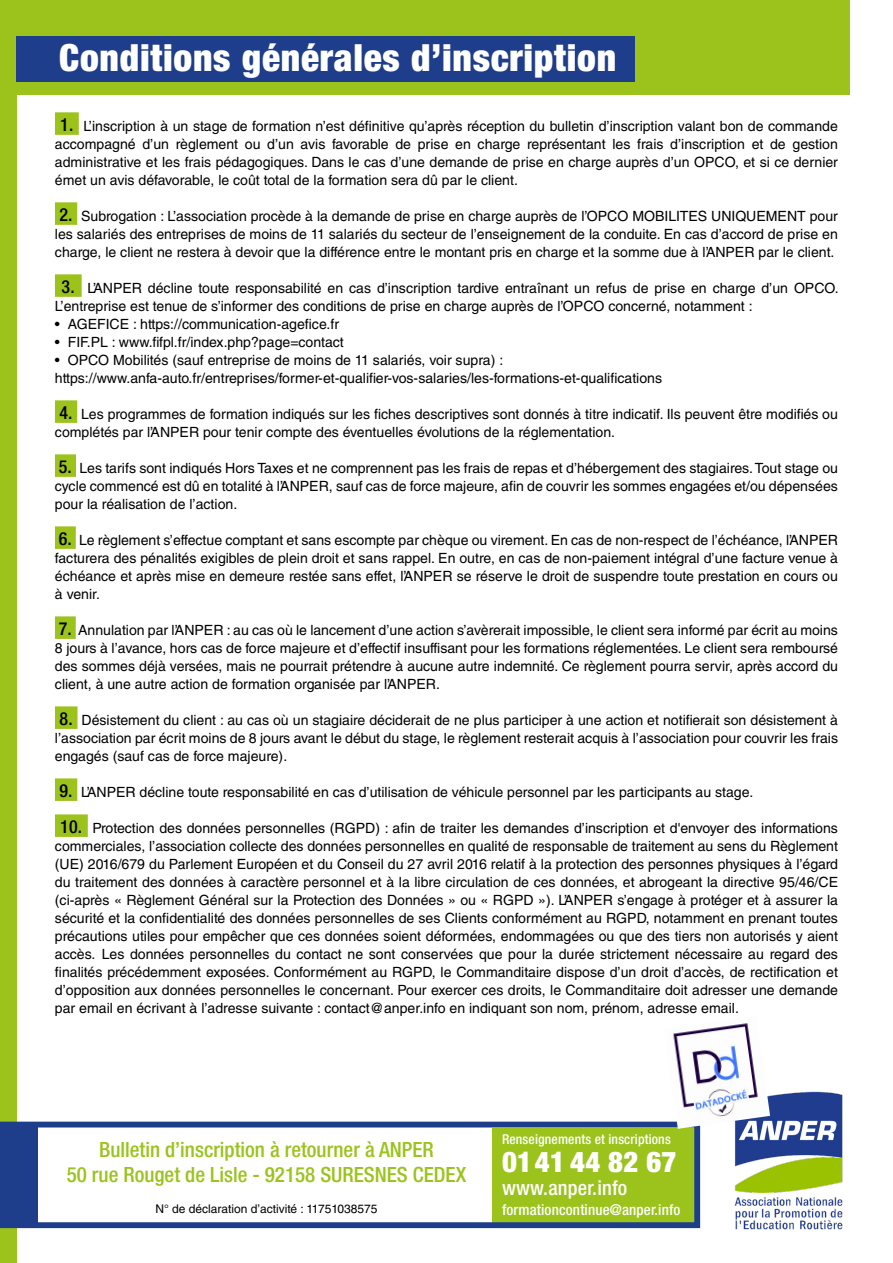
<style>
.page{position:relative;width:893px;height:1263px;background:#fff}
.page>*{position:absolute;margin:0;border:0;box-sizing:border-box;transform-origin:0 0}
.t1{font:900 condensed 37.5px "Helvetica Neue";letter-spacing:.02em;color:#fff}
.t2{font:900 condensed 28.65px "Helvetica Neue";letter-spacing:.01em;color:#fff}
.t3{font:500 condensed 21px/25.2px "Helvetica Neue";color:#9bc31c;text-align:center}
.t4{font:500 condensed 20.4px "Helvetica Neue";letter-spacing:.01em;color:#fff}
.t5{font:500 condensed 15px "Helvetica Neue";letter-spacing:.01em;color:#fff}
.t6{font:14.1px/18px "Helvetica LT Std";color:#000;text-align:justify}
.t7{font:500 condensed 13.65px "Helvetica Neue";letter-spacing:.01em;color:#fff}
.t8{font:12px "Helvetica LT Std";color:#000}
.s1{font-family:"Helvetica Neue";font-weight:500;font-stretch:condensed;font-size:18px}
</style>
<div class="page">
<div style="left:0;top:0;width:849px;height:94px;background:#9bc31c"></div>
<div style="left:0;top:0;width:16px;height:1263px;background:#9bc31c"></div>
<div style="left:55px;top:112px;width:24px;height:23px;background:#9bc31c"></div>
<div style="left:55px;top:202px;width:22px;height:23px;background:#9bc31c"></div>
<div style="left:55px;top:274px;width:27px;height:23px;background:#9bc31c"></div>
<div style="left:55px;top:400px;width:22px;height:23px;background:#9bc31c"></div>
<div style="left:55px;top:454px;width:21px;height:23px;background:#9bc31c"></div>
<div style="left:55px;top:526px;width:21px;height:23px;background:#9bc31c"></div>
<div style="left:55px;top:616px;width:21px;height:23px;background:#9bc31c"></div>
<div style="left:55px;top:706px;width:22px;height:23px;background:#9bc31c"></div>
<div style="left:55px;top:778px;width:22px;height:23px;background:#9bc31c"></div>
<div style="left:55px;top:814px;width:33px;height:23px;background:#9bc31c"></div>
<img style="left:734px;top:1091px;width:109px;height:139px">
<div style="left:16px;top:37px;width:619px;height:45px;background:#1e3e8c"></div>
<div style="left:492px;top:1128px;width:203px;height:98px;background:#9bc31c"></div>
<div style="left:0;top:1121px;width:700px;height:107px;border:6px solid #1e3e8c"></div>
<div style="left:0;top:1123px;width:38px;height:105px;background:#1e3e8c"></div>
<img style="left:664px;top:1023px;width:106px;height:106px">
<h1 class="t1" style="left:59px;top:35px;width:558px">Conditions générales d’inscription</h1>
<p class="t6" style="left:55px;top:117px;width:784px;text-indent:5px"><span class="s1">1.</span> L’inscription à un stage de formation n’est définitive qu’après réception du bulletin d’inscription valant bon de commande accompagné d’un règlement ou d’un avis favorable de prise en charge représentant les frais d’inscription et de gestion administrative et les frais pédagogiques. Dans le cas d’une demande de prise en charge auprès d’un OPCO, et si ce dernier émet un avis défavorable, le coût total de la formation sera dû par le client.</p>
<p class="t6" style="left:55px;top:207px;width:784px;text-align:center"><span class="s1">2.</span> Subrogation : L’association procède à la demande de prise en charge auprès de l’OPCO MOBILITES UNIQUEMENT pour les salariés des entreprises de moins de 11 salariés du secteur de l’enseignement de la conduite. En cas d’accord de prise en charge, le client ne restera à devoir que la différence entre le montant pris en charge et la somme due à l’ANPER par le client.</p>
<p class="t6" style="left:55px;top:279px;width:785px;text-indent:7px"><span class="s1">3.</span> L’ANPER décline toute responsabilité en cas d’inscription tardive entraînant un refus de prise en charge d’un OPCO.<br>L’entreprise est tenue de s’informer des conditions de prise en charge auprès de l’OPCO concerné, notamment :</p>
<p class="t6" style="left:55px;top:315px;width:286px">• AGEFICE : https://communication-agefice.fr</p>
<p class="t6" style="left:55px;top:333px;width:290px">• FIF.PL : www.fifpl.fr/index.php?page=contact</p>
<p class="t6" style="left:55px;top:351px;width:609px">• OPCO Mobilités (sauf entreprise de moins de 11 salariés, voir supra) : https://www.anfa-auto.fr/entreprises/former-et-qualifier-vos-salaries/les-formations-et-qualifications</p>
<p class="t6" style="left:55px;top:405px;width:784px;text-indent:4px"><span class="s1">4.</span> Les programmes de formation indiqués sur les fiches descriptives sont donnés à titre indicatif. Ils peuvent être modifiés ou complétés par l’ANPER pour tenir compte des éventuelles évolutions de la réglementation.</p>
<p class="t6" style="left:55px;top:459px;width:785px"><span class="s1">5.</span> Les tarifs sont indiqués Hors Taxes et ne comprennent pas les frais de repas et d’hébergement des stagiaires. Tout stage ou cycle commencé est dû en totalité à l’ANPER, sauf cas de force majeure, afin de couvrir les sommes engagées et/ou dépensées pour la réalisation de l’action.</p>
<p class="t6" style="left:55px;top:531px;width:785px"><span class="s1">6.</span> Le règlement s’effectue comptant et sans escompte par chèque ou virement. En cas de non-respect de l’échéance, l’ANPER facturera des pénalités exigibles de plein droit et sans rappel. En outre, en cas de non-paiement intégral d’une facture venue à échéance et après mise en demeure restée sans effet, l’ANPER se réserve le droit de suspendre toute prestation en cours ou à venir.</p>
<p class="t6" style="left:55px;top:621px;width:785px"><span class="s1">7.</span> Annulation par l’ANPER : au cas où le lancement d’une action s’avèrerait impossible, le client sera informé par écrit au moins 8 jours à l’avance, hors cas de force majeure et d’effectif insuffisant pour les formations réglementées. Le client sera remboursé des sommes déjà versées, mais ne pourrait prétendre à aucune autre indemnité. Ce règlement pourra servir, après accord du client, à une autre action de formation organisée par l’ANPER.</p>
<p class="t6" style="left:55px;top:711px;width:785px;text-indent:5px"><span class="s1">8.</span> Désistement du client : au cas où un stagiaire déciderait de ne plus participer à une action et notifierait son désistement à l’association par écrit moins de 8 jours avant le début du stage, le règlement resterait acquis à l’association pour couvrir les frais engagés (sauf cas de force majeure).</p>
<p class="t6" style="left:59px;top:783px;width:695px"><span class="s1">9.</span> L’ANPER décline toute responsabilité en cas d’utilisation de véhicule personnel par les participants au stage.</p>
<p class="t6" style="left:55px;top:819px;width:785px;text-indent:5px"><span class="s1">10.</span> Protection des données personnelles (RGPD) : afin de traiter les demandes d’inscription et d'envoyer des informations commerciales, l’association collecte des données personnelles en qualité de responsable de traitement au sens du Règlement (UE) 2016/679 du Parlement Européen et du Conseil du 27 avril 2016 relatif à la protection des personnes physiques à l’égard du traitement des données à caractère personnel et à la libre circulation de ces données, et abrogeant la directive 95/46/CE (ci-après « Règlement Général sur la Protection des Données » ou « RGPD »). L’ANPER s’engage à protéger et à assurer la sécurité et la confidentialité des données personnelles de ses Clients conformément au RGPD, notamment en prenant toutes précautions utiles pour empêcher que ces données soient déformées, endommagées ou que des tiers non autorisés y aient accès. Les données personnelles du contact ne sont conservées que pour la durée strictement nécessaire au regard des finalités précédemment exposées. Conformément au RGPD, le Commanditaire dispose d’un droit d’accès, de rectification et d’opposition aux données personnelles le concernant. Pour exercer ces droits, le Commanditaire doit adresser une demande par email en écrivant à l’adresse suivante : contact@anper.info en indiquant son nom, prénom, adresse email.</p>
<h3 class="t3" style="left:67px;top:1136px;width:401px">Bulletin d’inscription à retourner à ANPER<br>50 rue Rouget de Lisle - 92158 SURESNES CEDEX</h3>
<p class="t8" style="left:155px;top:1201px;width:224px">N° de déclaration d’activité : 11751038575</p>
<p class="t7" style="left:502px;top:1131px;width:170px">Renseignements et inscriptions</p>
<h2 class="t2" style="left:502px;top:1144px;width:176px">01 41 44 82 67</h2>
<h3 class="t4" style="left:502px;top:1175px;width:127px">www.anper.info</h3>
<p class="t5" style="left:502px;top:1201px;width:180px">formationcontinue@anper.info</p>
</div>
